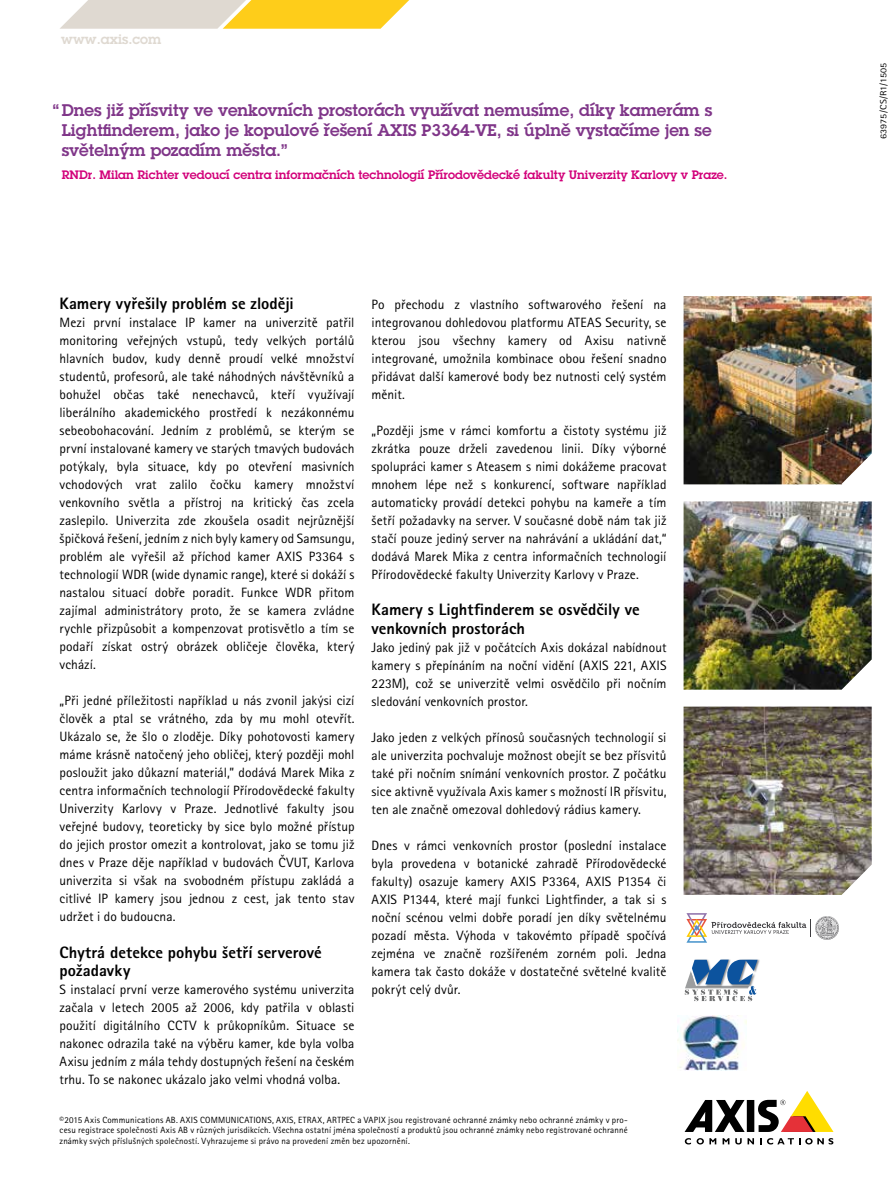
<style>
.page{position:relative;width:893px;height:1191px;background:#fff}
.page>*{position:absolute;margin:0;border:0;box-sizing:border-box;transform-origin:0 0}
.t1{font:600 16.5px/19.8px "Lubalin Graph ECG";color:#803689;text-align:justify}
.t2{font:800 16.5px/18px "Rotis Sans Serif Pro";letter-spacing:.005em;color:#000}
.t3{font:13.5px/18px "Rotis Sans Serif Pro";letter-spacing:.005em;color:#000;text-align:justify}
.t4{font:600 13.5px "Lubalin Graph ECG";color:#dfd9d1}
.t5{font:600 12px "Lubalin Graph ECG";color:#d2007a}
.t6{font:9px/10.8px "Rotis Sans Serif Pro";letter-spacing:.02em;color:#000;text-align:justify}
.t7{font:9px "Rotis Sans Serif Pro";letter-spacing:.02em;color:#000;scale:1.12 1}
</style>
<div class="page">
<div style="left:747px;top:1100px;width:7px;height:32px;background:#000"></div>
<svg style="left:685px;top:1100px;width:60px;height:32px"></svg>
<svg style="left:758px;top:1091px;width:75px;height:41px"></svg>
<svg style="left:685px;top:1138px;width:6px;height:6px"></svg>
<svg style="left:697px;top:1138px;width:19px;height:6px"></svg>
<svg style="left:723px;top:1138px;width:6px;height:6px"></svg>
<svg style="left:735px;top:1138px;width:19px;height:6px"></svg>
<svg style="left:760px;top:1138px;width:73px;height:6px"></svg>
<img style="left:684px;top:296px;width:188px;height:188px">
<img style="left:684px;top:501px;width:188px;height:188px">
<svg style="left:686px;top:913px;width:153px;height:29px"></svg>
<svg style="left:60px;top:0;width:349px;height:29px"></svg>
<img style="left:684px;top:706px;width:188px;height:189px">
<svg style="left:685px;top:959px;width:73px;height:42px"></svg>
<img style="left:677px;top:1015px;width:69px;height:55px">
<p class="t4" style="left:61px;top:30px;width:102px">www.axis.com</p>
<p class="t1" style="left:62px;top:101px;width:652px;text-indent:-9px">“ Dnes již přísvity ve venkovních prostorách využívat nemusíme, díky kamerám s Lightfinderem, jako je kopulové řešení AXIS P3364-VE, si úplně vystačíme jen se světelným pozadím města.”</p>
<p class="t5" style="left:62px;top:166px;width:667px">RNDr. Milan Richter vedoucí centra informačních technologií Přírodovědecké fakulty Univerzity Karlovy v Praze.</p>
<p class="t2" style="left:60px;top:295px;width:236px">Kamery vyřešily problém se zloději</p>
<p class="t3" style="left:60px;top:314px;width:297px">Mezi první instalace IP kamer na univerzitě patřil monitoring veřejných vstupů, tedy velkých portálů hlavních budov, kudy denně proudí velké množství studentů, profesorů, ale také náhodných návštěvníků a bohužel občas také nenechavců, kteří využívají liberálního akademického prostředí k nezákonnému sebeobohacování. Jedním z problémů, se kterým se první instalované kamery ve starých tmavých budovách potýkaly, byla situace, kdy po otevření masivních vchodových vrat zalilo čočku kamery množství venkovního světla a přístroj na kritický čas zcela zaslepilo. Univerzita zde zkoušela osadit nejrůznější špičková řešení, jedním z nich byly kamery od Samsungu, problém ale vyřešil až příchod kamer AXIS P3364 s technologií WDR (wide dynamic range), které si dokáží s nastalou situací dobře poradit. Funkce WDR přitom zajímal administrátory proto, že se kamera zvládne rychle přizpůsobit a kompenzovat protisvětlo a tím se podaří získat ostrý obrázek obličeje člověka, který vchází.</p>
<p class="t3" style="left:60px;top:692px;width:297px">„Při jedné příležitosti například u nás zvonil jakýsi cizí člověk a ptal se vrátného, zda by mu mohl otevřít.<br>Ukázalo se, že šlo o zloděje. Díky pohotovosti kamery máme krásně natočený jeho obličej, který později mohl posloužit jako důkazní materiál,” dodává Marek Mika z centra informačních technologií Přírodovědecké fakulty Univerzity Karlovy v Praze. Jednotlivé fakulty jsou veřejné budovy, teoreticky by sice bylo možné přístup do jejich prostor omezit a kontrolovat, jako se tomu již dnes v Praze děje například v budovách ČVUT, Karlova univerzita si však na svobodném přístupu zakládá a citlivé IP kamery jsou jednou z cest, jak tento stav udržet i do budoucna.</p>
<p class="t2" style="left:60px;top:943px;width:264px">Chytrá detekce pohybu šetří serverové požadavky</p>
<p class="t3" style="left:60px;top:980px;width:297px">S instalací první verze kamerového systému univerzita začala v letech 2005 až 2006, kdy patřila v oblasti použití digitálního CCTV k průkopníkům. Situace se nakonec odrazila také na výběru kamer, kde byla volba Axisu jedním z mála tehdy dostupných řešení na českém trhu. To se nakonec ukázalo jako velmi vhodná volba.</p>
<p class="t3" style="left:372px;top:296px;width:297px">Po přechodu z vlastního softwarového řešení na integrovanou dohledovou platformu ATEAS Security, se kterou jsou všechny kamery od Axisu nativně integrované, umožnila kombinace obou řešení snadno přidávat další kamerové body bez nutnosti celý systém měnit.</p>
<p class="t3" style="left:372px;top:422px;width:297px">„Později jsme v rámci komfortu a čistoty systému již zkrátka pouze drželi zavedenou linii. Díky výborné spolupráci kamer s Ateasem s nimi dokážeme pracovat mnohem lépe než s konkurencí, software například automaticky provádí detekci pohybu na kameře a tím šetří požadavky na server. V současné době nám tak již stačí pouze jediný server na nahrávání a ukládání dat,“ dodává Marek Mika z centra informačních technologií Přírodovědecké fakulty Univerzity Karlovy v Praze.</p>
<p class="t2" style="left:372px;top:601px;width:270px">Kamery s Lightfinderem se osvědčily ve venkovních prostorách</p>
<p class="t3" style="left:372px;top:638px;width:297px">Jako jediný pak již v počátcích Axis dokázal nabídnout kamery s přepínáním na noční vidění (AXIS 221, AXIS 223M), což se univerzitě velmi osvědčilo při nočním sledování venkovních prostor.</p>
<p class="t3" style="left:372px;top:728px;width:296px">Jako jeden z velkých přínosů současných technologií si ale univerzita pochvaluje možnost obejít se bez přísvitů také při nočním snímání venkovních prostor. Z počátku sice aktivně využívala Axis kamer s možností IR přísvitu, ten ale značně omezoval dohledový rádius kamery.</p>
<p class="t3" style="left:372px;top:836px;width:297px">Dnes v rámci venkovních prostor (poslední instalace byla provedena v botanické zahradě Přírodovědecké fakulty) osazuje kamery AXIS P3364, AXIS P1354 či AXIS P1344, které mají funkci Lightfinder, a tak si s noční scénou velmi dobře poradí jen díky světelnému pozadí města. Výhoda v takovémto případě spočívá zejména ve značně rozšířeném zorném poli. Jedna kamera tak často dokáže v dostatečné světelné kvalitě pokrýt celý dvůr.</p>
<p class="t6" style="left:60px;top:1114px;width:570px">©2015 Axis Communications AB. AXIS COMMUNICATIONS, AXIS, ETRAX, ARTPEC a VAPIX jsou registrované ochranné známky nebo ochranné známky v pro&shy;cesu registrace společnosti Axis AB v různých jurisdikcích. Všechna ostatní jména společností a produktů jsou ochranné známky nebo registrované ochranné známky svých příslušných společností. Vyhrazujeme si právo na provedení změn bez upozornění.</p>
<p class="t7" style="left:878px;top:139px;width:70px;rotate:-90deg">63975/CS/R1/1505</p>
</div>
